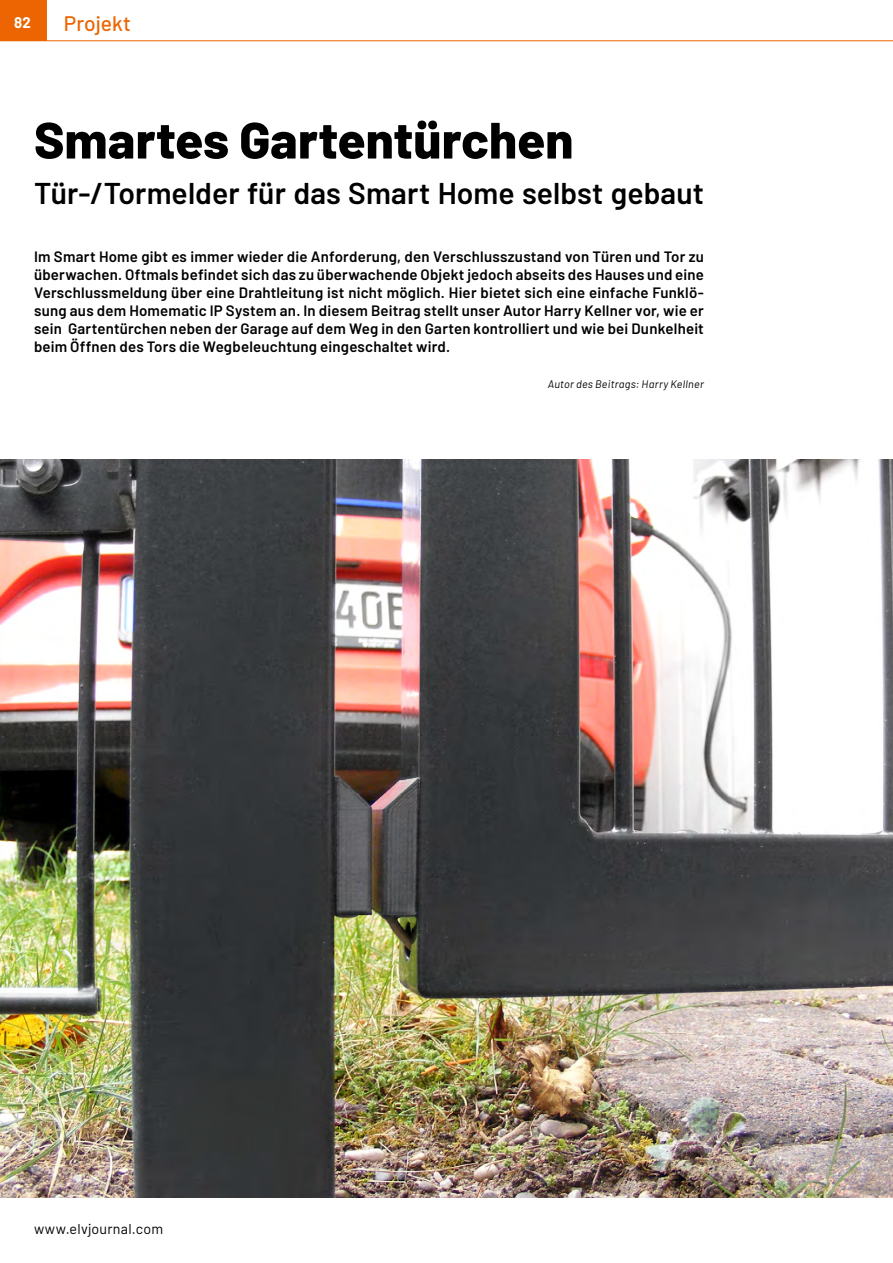
<style>
.page{position:relative;width:893px;height:1263px;background:#fff}
.page>*{position:absolute;margin:0;border:0;box-sizing:border-box;transform-origin:0 0}
.t1{font:800 51px "Barlow";letter-spacing:.005em;color:#000}
.t2{font:600 30px "Barlow";letter-spacing:.005em;color:#000}
.t3{font:500 21px "Barlow";color:#ec6502}
.t4{font:600 15px/18px "Barlow";letter-spacing:.015em;color:#000;text-align:justify}
.t5{font:700 15px "Barlow";color:#fff}
.t6{font:14.25px "Barlow";letter-spacing:.02em;color:#000}
.t7{font:italic 10.8px "Barlow";letter-spacing:.025em;color:#000}
</style>
<div class="page">
<div style="left:0;top:0;width:47px;height:40px;background:#ec6502"></div>
<hr style="left:0;top:40px;width:893px;height:1px;background:#ec6502">
<img style="left:0;top:460px;width:893px;height:738px">
<p class="t5" style="left:14px;top:11px;width:18px">82</p>
<h3 class="t3" style="left:64px;top:8px;width:69px">Projekt</h3>
<h1 class="t1" style="left:34px;top:102px;width:541px">Smartes Gartentürchen</h1>
<h2 class="t2" style="left:34px;top:171px;width:671px">Tür-/Tormelder für das Smart Home selbst gebaut</h2>
<p class="t4" style="left:34px;top:246px;width:671px">Im Smart Home gibt es immer wieder die Anforderung, den Verschlusszustand von Türen und Tor zu überwachen. Oftmals befindet sich das zu überwachende Objekt jedoch abseits des Hauses und eine Verschlussmeldung über eine Drahtleitung ist nicht möglich. Hier bietet sich eine einfache Funklö&shy;sung aus dem Homematic IP System an. In diesem Beitrag stellt unser Autor Harry Kellner vor, wie er sein Gartentürchen neben der Garage auf dem Weg in den Garten kontrolliert und wie bei Dunkelheit beim Öffnen des Tors die Wegbeleuchtung eingeschaltet wird.</p>
<p class="t7" style="left:548px;top:376px;width:158px">Autor des Beitrags: Harry Kellner</p>
<p class="t6" style="left:34px;top:1218px;width:131px">www.elvjournal.com</p>
</div>
